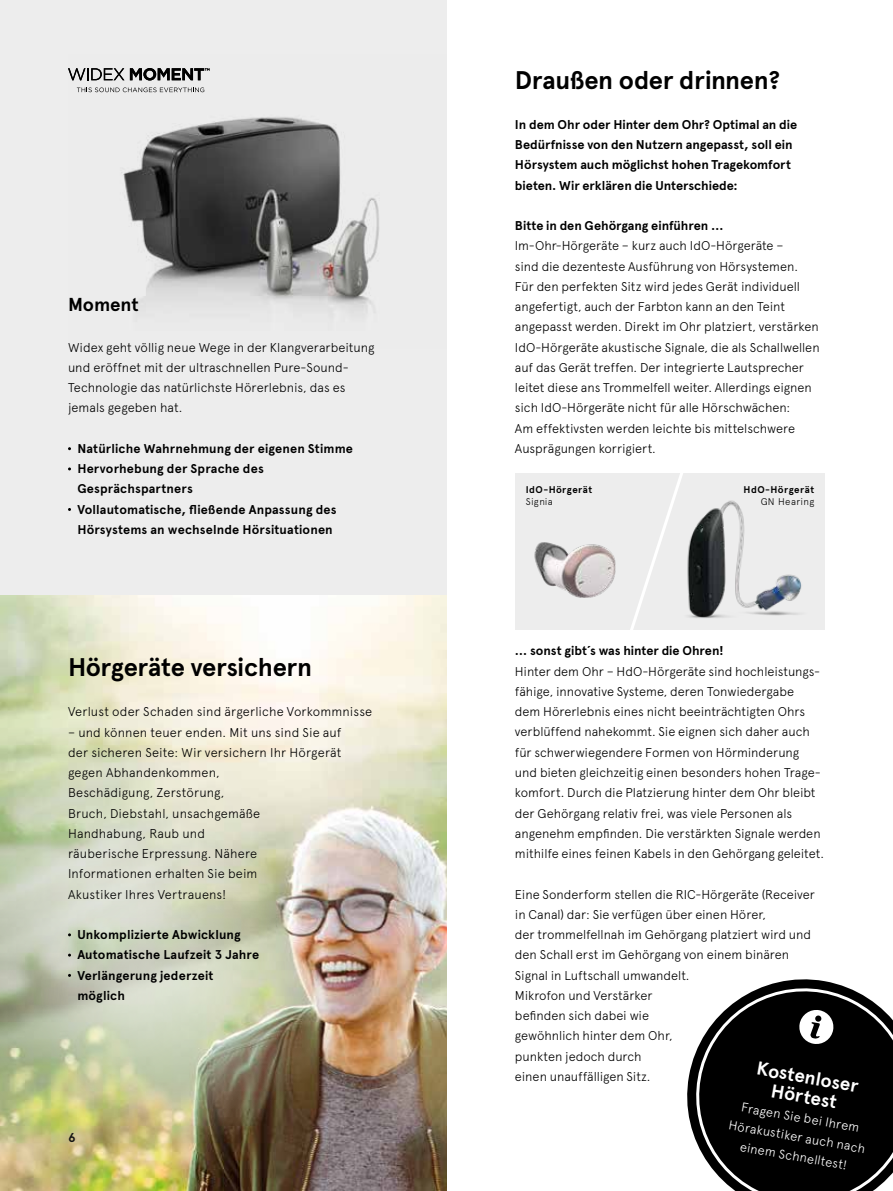
<style>
.page{position:relative;width:893px;height:1191px;background:#fff}
.page>*{position:absolute;margin:0;border:0;box-sizing:border-box;transform-origin:0 0}
.t1{font:700 25.5px "Apercu";letter-spacing:-.015em;color:#000}
.t2{font:700 18.75px/19.5px "Apercu";color:#fff;text-align:center}
.t3{font:700 18.75px "Apercu";letter-spacing:-.005em;color:#000}
.t4{font:300 12.75px/20.2px "Apercu";color:#000}
.t5{font:700 12.75px/20.2px "Apercu";letter-spacing:.005em;color:#000}
.t6{font:300 12.75px/19.5px "Apercu";color:#fff;text-align:center}
.t7{font:700 9.75px "Apercu";letter-spacing:.05em;color:#000}
.t8{font:300 9.75px "Apercu";letter-spacing:.035em;color:#000}
</style>
<div class="page">
<img style="left:0;top:595px;width:446px;height:596px">
<svg style="left:0;top:686px;width:279px;height:111px;background:#e5e5cb"></svg>
<img style="left:0;top:797px;width:310px;height:385px">
<img style="left:37px;top:836px;width:304px;height:303px;border-radius:50%">
<div style="left:0;top:0;width:446px;height:595px;background:#ededed"></div>
<img style="left:72px;top:68px;width:307px;height:247px">
<svg style="left:77px;top:87px;width:127px;height:5px"></svg>
<svg style="left:68px;top:68px;width:56px;height:12px"></svg>
<svg style="left:130px;top:68px;width:79px;height:12px"></svg>
<svg style="left:687px;top:979px;width:206px;height:212px;background:#292929"></svg>
<svg style="left:798px;top:1008px;width:37px;height:37px"></svg>
<div style="left:515px;top:473px;width:310px;height:156px;background:#ededed"></div>
<svg style="left:615px;top:473px;width:68px;height:156px"></svg>
<img style="left:669px;top:490px;width:133px;height:138px">
<img style="left:534px;top:542px;width:81px;height:56px">
<h2 class="t3" style="left:68px;top:293px;width:72px">Moment</h2>
<p class="t4" style="left:68px;top:337px;width:308px">Widex geht völlig neue Wege in der Klangverarbeitung und eröffnet mit der ultraschnellen Pure-Sound-Technologie das natürlichste Hörerlebnis, das es jemals gegeben hat.</p>
<p class="t5" style="left:77px;top:438px;width:277px">Natürliche Wahrnehmung der eigenen Stimme Hervorhebung der Sprache des Gesprächspartners<br>Vollautomatische, fließende Anpassung des Hörsystems an wechselnde Hörsituationen</p>
<h1 class="t1" style="left:68px;top:651px;width:245px">Hörgeräte versichern</h1>
<p class="t4" style="left:68px;top:701px;width:306px">Verlust oder Schaden sind ärgerliche Vorkommnisse</p>
<p class="t4" style="left:68px;top:722px;width:275px">– und können teuer enden. Mit uns sind Sie auf der sicheren Seite: Wir versichern Ihr Hörgerät gegen Abhandenkommen,<br>Beschädigung, Zerstörung,<br>Bruch, Diebstahl, unsachgemäße<br>Handhabung, Raub und<br>räuberische Erpressung. Nähere<br>Informationen erhalten Sie beim<br>Akustiker Ihres Vertrauens!</p>
<p class="t5" style="left:77px;top:924px;width:183px">Unkomplizierte Abwicklung<br>Automatische Laufzeit 3 Jahre<br>Verlängerung jederzeit möglich</p>
<p class="t5" style="left:68px;top:1127px;width:9px">6</p>
<h1 class="t1" style="left:515px;top:65px;width:267px">Draußen oder drinnen?</h1>
<p class="t5" style="left:515px;top:114px;width:284px">In dem Ohr oder Hinter dem Ohr? Optimal an die Bedürfnisse von den Nutzern angepasst, soll ein Hörsystem auch möglichst hohen Tragekomfort bieten. Wir erklären die Unterschiede:</p>
<p class="t5" style="left:515px;top:216px;width:210px">Bitte in den Gehörgang einführen …</p>
<p class="t4" style="left:515px;top:236px;width:306px">Im-Ohr-Hörgeräte – kurz auch IdO-Hörgeräte –<br>sind die dezenteste Ausführung von Hörsystemen.<br>Für den perfekten Sitz wird jedes Gerät individuell angefertigt, auch der Farbton kann an den Teint angepasst werden. Direkt im Ohr platziert, verstärken IdO-Hörgeräte akustische Signale, die als Schallwellen auf das Gerät treffen. Der integrierte Lautsprecher leitet diese ans Trommelfell weiter. Allerdings eignen sich IdO-Hörgeräte nicht für alle Hörschwächen:<br>Am effektivsten werden leichte bis mittelschwere Ausprägungen korrigiert.</p>
<p class="t7" style="left:526px;top:484px;width:68px">IdO-Hörgerät</p>
<p class="t8" style="left:526px;top:496px;width:29px">Signia</p>
<p class="t7" style="left:744px;top:484px;width:72px">HdO-Hörgerät</p>
<p class="t8" style="left:761px;top:496px;width:55px">GN Hearing</p>
<p class="t5" style="left:515px;top:641px;width:210px">… sonst gibt´s was hinter die Ohren!</p>
<p class="t4" style="left:515px;top:661px;width:310px">Hinter dem Ohr – HdO-Hörgeräte sind hochleistungs&shy;fähige, innovative Systeme, deren Tonwiedergabe<br>dem Hörerlebnis eines nicht beeinträchtigten Ohrs verblüffend nahekommt. Sie eignen sich daher auch für schwerwiegendere Formen von Hörminderung und bieten gleichzeitig einen besonders hohen Trage&shy;komfort. Durch die Platzierung hinter dem Ohr bleibt der Gehörgang relativ frei, was viele Personen als angenehm empfinden. Die verstärkten Signale werden mithilfe eines feinen Kabels in den Gehörgang geleitet.</p>
<p class="t4" style="left:515px;top:883px;width:301px">Eine Sonderform stellen die RIC-Hörgeräte (Receiver in Canal) dar: Sie verfügen über einen Hörer,<br>der trommelfellnah im Gehörgang platziert wird und den Schall erst im Gehörgang von einem binären Signal in Luftschall umwandelt.<br>Mikrofon und Verstärker<br>befinden sich dabei wie<br>gewöhnlich hinter dem Ohr,<br>punkten jedoch durch<br>einen unauffälligen Sitz.</p>
<h2 class="t2" style="left:758px;top:1058px;width:104px;rotate:10deg">Kostenloser<br>Hörtest</h2>
<p class="t6" style="left:734px;top:1095px;width:140px;rotate:10deg">Fragen Sie bei Ihrem<br>Hörakustiker auch nach einem Schnelltest!</p>
</div>
